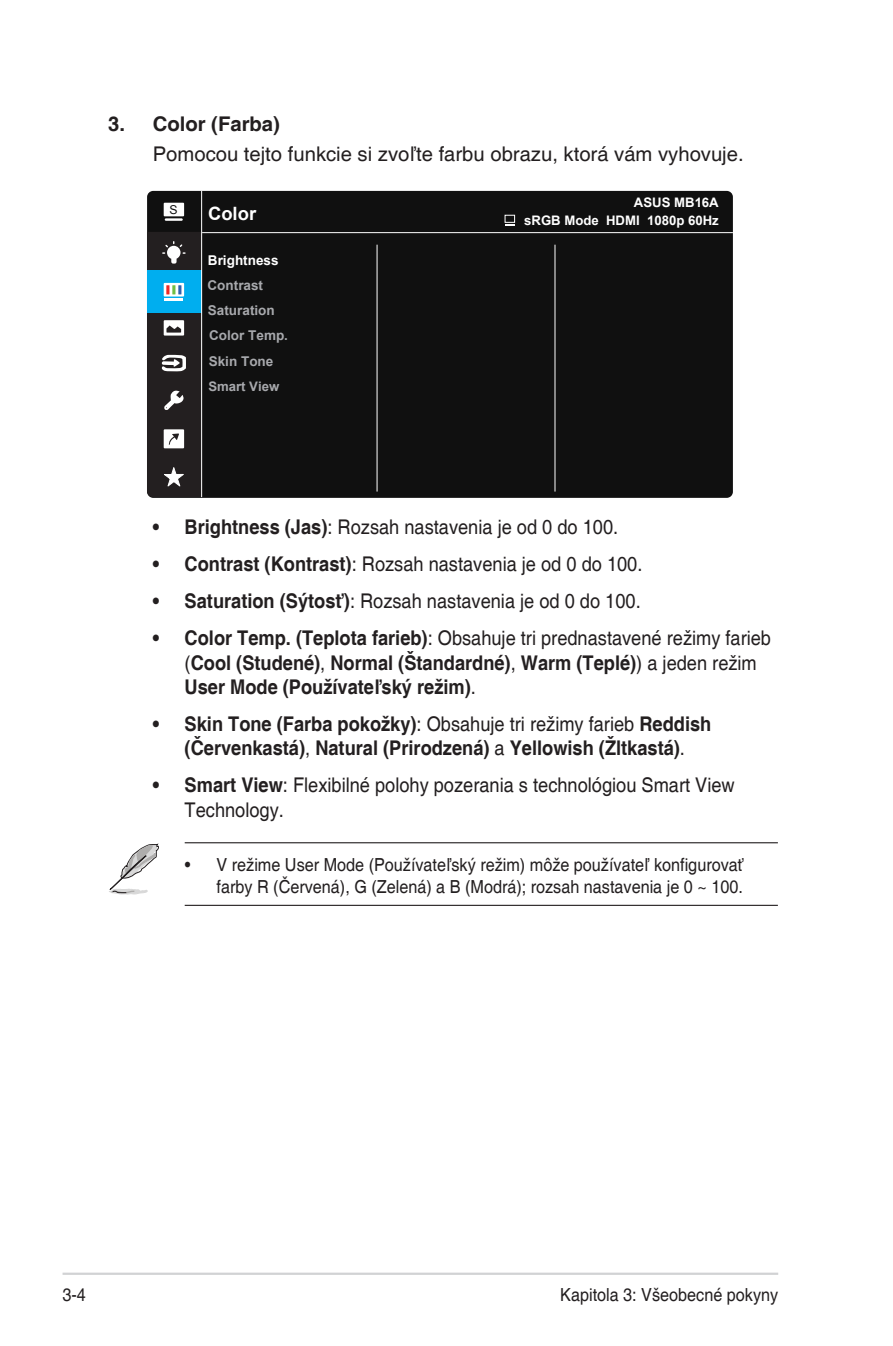
<style>
.page{position:relative;width:893px;height:1346px;background:#fff}
.page>*{position:absolute;margin:0;border:0;box-sizing:border-box;transform-origin:0 0}
.OSD_Item{font:700 20.25px/24.3px "Helvetica";color:#231f20;scale:.9 1}
.Body_Text_Indent{font:20.25px/24.3px "Helvetica";color:#231f20;scale:.9 1}
.Body_Text_Indent-2{font:20.25px "Helvetica";color:#231f20}
.OSD_Item-2{font:700 20.25px "Helvetica";color:#231f20}
.t1{font:700 18.45px "Arial";color:#fff}
.t2{font:18px/21.6px "Helvetica";color:#231f20;text-align:right;scale:.9 1}
.t3{font:700 13.5px "Arial";color:#a8a9ad}
.t4{font:700 13.5px/25.2px "Arial";color:#fff}
.t5{font:700 13.05px "Arial";color:#fff}
.t6{font:700 13.05px "Arial";color:#a8a9ad}
.t7{font:12.15px "Arial";color:#101010}
.s1{color:#a8a9ad}
.s2{font-weight:700}
.s3{font-weight:400}
</style>
<div class="page">
<hr style="left:63px;top:1272px;width:715px;height:3px;background:#d1d2d4">
<div style="left:147px;top:191px;width:586px;height:307px;background:#101010;border-radius:6px"></div>
<hr style="left:147px;top:232px;width:586px;height:1px;background:#fff">
<hr style="left:377px;top:245px;width:1px;height:246px;background:#fff">
<hr style="left:555px;top:245px;width:1px;height:246px;background:#fff">
<div style="left:164px;top:203px;width:20px;height:13px;background:#fff"></div>
<hr style="left:165px;top:218px;width:18px;height:3px;background:#fff">
<hr style="left:201px;top:191px;width:1px;height:306px;background:#fff">
<svg style="left:147px;top:232px;width:55px;height:265px;background:#394e58"></svg>
<div style="left:505px;top:215px;width:10px;height:8px;border:1px solid #fff"></div>
<hr style="left:185px;top:842px;width:593px;height:1px;background:#231f20">
<hr style="left:185px;top:905px;width:593px;height:1px;background:#231f20">
<svg style="left:109px;top:844px;width:50px;height:51px"></svg>
<p class="OSD_Item-2" style="left:108px;top:112px;width:173px">3. Color (Farba)</p>
<p class="Body_Text_Indent-2" style="left:153px;top:143px;width:592px">Pomocou tejto funkcie si zvoľte farbu obrazu, ktorá vám vyhovuje.</p>
<p class="t7" style="left:170px;top:202px;width:10px">S</p>
<p class="t1" style="left:208px;top:202px;width:50px">Color</p>
<p class="t4" style="left:208px;top:248px;width:73px">Brightness<br><span class="s1">Contrast</span></p>
<p class="t3" style="left:208px;top:302px;width:68px">Saturation</p>
<p class="t3" style="left:209px;top:327px;width:80px">Color Temp.</p>
<p class="t3" style="left:209px;top:352px;width:66px">Skin Tone</p>
<p class="t6" style="left:208px;top:378px;width:72px">Smart View</p>
<p class="t5" style="left:634px;top:194px;width:86px">ASUS MB16A</p>
<p class="t5" style="left:524px;top:211px;width:196px">sRGB Mode HDMI 1080p 60Hz</p>
<p class="Body_Text_Indent" style="left:153px;top:516px;width:519px"><span class="s2">• Brightness (Jas)</span>: Rozsah nastavenia je od 0 do 100.</p>
<p class="Body_Text_Indent" style="left:153px;top:553px;width:546px"><span class="s2">• Contrast (Kontrast)</span>: Rozsah nastavenia je od 0 do 100.</p>
<p class="Body_Text_Indent" style="left:153px;top:590px;width:544px"><span class="s2">• Saturation (Sýtosť)</span>: Rozsah nastavenia je od 0 do 100.</p>
<p class="OSD_Item" style="left:185px;top:627px;width:653px;text-indent:-32px">• Color Temp. (Teplota farieb)<span class="s3">: Obsahuje tri prednastavené režimy farieb (</span>Cool (Studené)<span class="s3">,</span> Normal (Štandardné)<span class="s3">,</span> Warm (Teplé)<span class="s3">) a jeden režim<br></span>User Mode (Používateľský režim)<span class="s3">.</span></p>
<p class="OSD_Item" style="left:153px;top:713px;width:622px;text-align:center">• Skin Tone (Farba pokožky)<span class="s3">: Obsahuje tri režimy farieb</span> Reddish (Červenkastá)<span class="s3">,</span> Natural (Prirodzená) <span class="s3">a</span> Yellowish (Žltkastá)<span class="s3">.</span></p>
<p class="Body_Text_Indent" style="left:185px;top:774px;width:613px;text-indent:-32px"><span class="s2">• Smart View</span>: Flexibilné polohy pozerania s technológiou Smart View<br>Technology.</p>
<p class="t2" style="left:185px;top:854px;width:623px">• V režime User Mode (Používateľský režim) môže používateľ konfigurovať farby R (Červená), G (Zelená) a B (Modrá); rozsah nastavenia je 0 ~ 100.</p>
<p class="t2" style="left:63px;top:1284px;width:28px">3-4</p>
<p class="t2" style="left:560px;top:1284px;width:244px">Kapitola 3: Všeobecné pokyny</p>
</div>
